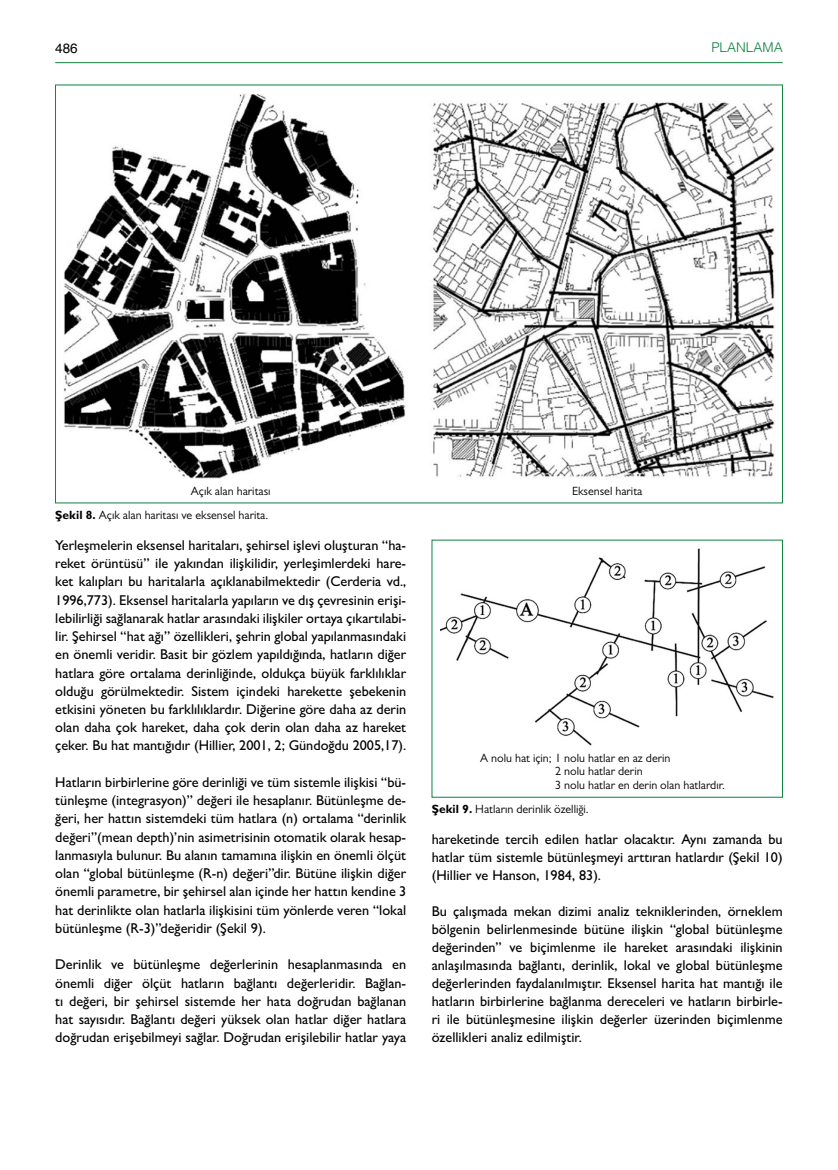
<style>
.page{position:relative;width:838px;height:1170px;background:#fff}
.page>*{position:absolute;margin:0;border:0;box-sizing:border-box;transform-origin:0 0}
.t1{font:500 14.25px/18.3px "Gill Sans MT Pro";color:#000;text-align:justify}
.t2{font:300 13.5px "Helvetica";color:#0f8140}
.t3{font:13.5px "Helvetica";color:#000}
.t4{font:12px/13.5px "Gill Sans MT Pro";color:#000}
.s1{font-weight:700}
</style>
<div class="page">
<hr style="left:55px;top:62px;width:727px;height:1px;background:#0f8140">
<img style="left:440px;top:548px;width:334px;height:198px">
<img style="left:64px;top:94px;width:710px;height:385px">
<p class="t3" style="left:55px;top:37px;width:24px">486</p>
<p class="t2" style="left:711px;top:36px;width:73px">PLANLAMA</p>
<p class="t4" style="left:191px;top:483px;width:81px">Açık alan haritası</p>
<p class="t4" style="left:572px;top:483px;width:72px">Eksensel harita</p>
<p class="t4" style="left:55px;top:508px;width:214px"><span class="s1">Şekil 8.</span> Açık alan haritası ve eksensel harita.</p>
<p class="t1" style="left:55px;top:535px;width:352px">Yerleşmelerin eksensel haritaları, şehirsel işlevi oluşturan “ha&shy;reket örüntüsü” ile yakından ilişkilidir, yerleşimlerdeki hare&shy;ket kalıpları bu haritalarla açıklanabilmektedir (Cerderia vd., 1996,773). Eksensel haritalarla yapıların ve dış çevresinin erişi&shy;lebilirliği sağlanarak hatlar arasındaki ilişkiler ortaya çıkartılabi&shy;lir. Şehirsel “hat ağı” özellikleri, şehrin global yapılanmasındaki en önemli veridir. Basit bir gözlem yapıldığında, hatların diğer hatlara göre ortalama derinliğinde, oldukça büyük farklılıklar olduğu görülmektedir. Sistem içindeki harekette şebekenin etkisini yöneten bu farklılıklardır. Diğerine göre daha az derin olan daha çok hareket, daha çok derin olan daha az hareket çeker. Bu hat mantığıdır (Hillier, 2001, 2; Gündoğdu 2005,17).</p>
<p class="t1" style="left:55px;top:772px;width:352px">Hatların birbirlerine göre derinliği ve tüm sistemle ilişkisi “bü&shy;tünleşme (integrasyon)” değeri ile hesaplanır. Bütünleşme de&shy;ğeri, her hattın sistemdeki tüm hatlara (n) ortalama “derinlik değeri”(mean depth)’nin asimetrisinin otomatik olarak hesap&shy;lanmasıyla bulunur. Bu alanın tamamına ilişkin en önemli ölçüt olan “global bütünleşme (R-n) değeri”dir. Bütüne ilişkin diğer önemli parametre, bir şehirsel alan içinde her hattın kendine 3 hat derinlikte olan hatlarla ilişkisini tüm yönlerde veren “lokal bütünleşme (R-3)”değeridir (Şekil 9).</p>
<p class="t1" style="left:55px;top:955px;width:352px">Derinlik ve bütünleşme değerlerinin hesaplanmasında en önemli diğer ölçüt hatların bağlantı değerleridir. Bağlan&shy;tı değeri, bir şehirsel sistemde her hata doğrudan bağlanan hat sayısıdır. Bağlantı değeri yüksek olan hatlar diğer hatlara doğrudan erişebilmeyi sağlar. Doğrudan erişilebilir hatlar yaya</p>
<p class="t4" style="left:555px;top:751px;width:171px;text-indent:-75px">A nolu hat için; 1 nolu hatlar en az derin<br>2 nolu hatlar derin<br>3 nolu hatlar en derin olan hatlardır.</p>
<p class="t4" style="left:432px;top:802px;width:159px"><span class="s1">Şekil 9.</span> Hatların derinlik özelliği.</p>
<p class="t1" style="left:432px;top:830px;width:352px">hareketinde tercih edilen hatlar olacaktır. Aynı zamanda bu hatlar tüm sistemle bütünleşmeyi arttıran hatlardır (Şekil 10) (Hillier ve Hanson, 1984, 83).</p>
<p class="t1" style="left:432px;top:902px;width:352px">Bu çalışmada mekan dizimi analiz tekniklerinden, örneklem bölgenin belirlenmesinde bütüne ilişkin “global bütünleşme değerinden” ve biçimlenme ile hareket arasındaki ilişkinin anlaşılmasında bağlantı, derinlik, lokal ve global bütünleşme değerlerinden faydalanılmıştır. Eksensel harita hat mantığı ile hatların birbirlerine bağlanma dereceleri ve hatların birbirle&shy;ri ile bütünleşmesine ilişkin değerler üzerinden biçimlenme özellikleri analiz edilmiştir.</p>
</div>
